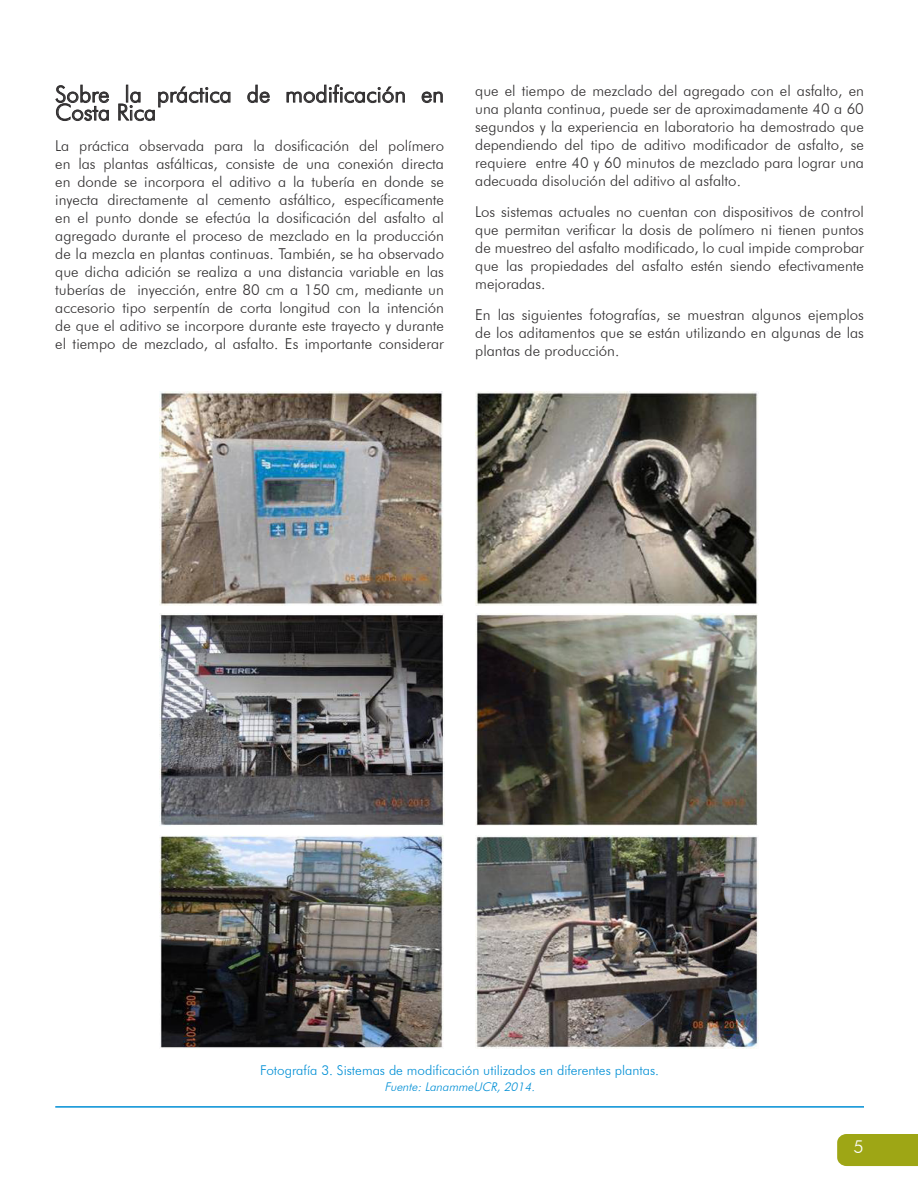
<style>
.page{position:relative;width:918px;height:1188px;background:#fff}
.page>*{position:absolute;margin:0;border:0;box-sizing:border-box;transform-origin:0 0}
.cuerpo{font:300 22.5px/18px "Futura BT";color:#312f30}
.t1{font:300 18px "Futura BT";color:#fff}
.cuerpo-2{font:300 15px/18px "Futura BT";color:#312f30;text-align:justify}
.titulo_figura{font:300 13.5px "Futura BT";color:#008fd5}
.titulo_figura-2{font:italic 300 12px "Futura BT";color:#008fd5}
</style>
<div class="page">
<div style="left:837px;top:1134px;width:81px;height:32px;background:#9ea615"></div>
<hr style="left:55px;top:1106px;width:809px;height:2px;background:#008fd5">
<svg style="left:247px;top:84px;width:23px;height:19px"></svg>
<svg style="left:286px;top:84px;width:119px;height:19px"></svg>
<svg style="left:421px;top:91px;width:22px;height:12px"></svg>
<svg style="left:55px;top:84px;width:55px;height:37px"></svg>
<svg style="left:118px;top:85px;width:113px;height:36px"></svg>
<img style="left:160px;top:392px;width:283px;height:213px">
<img style="left:475px;top:392px;width:283px;height:213px">
<img style="left:160px;top:613px;width:284px;height:213px">
<img style="left:475px;top:613px;width:283px;height:213px">
<img style="left:160px;top:836px;width:283px;height:212px">
<img style="left:475px;top:836px;width:284px;height:213px">
<p class="cuerpo" style="left:55px;top:85px;width:390px">Sobre la práctica de modificación en<br>Costa Rica</p>
<p class="cuerpo-2" style="left:55px;top:136px;width:390px">La práctica observada para la dosificación del polímero en las plantas asfálticas, consiste de una conexión directa en donde se incorpora el aditivo a la tubería en donde se inyecta directamente al cemento asfáltico, específicamente en el punto donde se efectúa la dosificación del asfalto al agregado durante el proceso de mezclado en la producción de la mezcla en plantas continuas. También, se ha observado que dicha adición se realiza a una distancia variable en las tuberías de inyección, entre 80 cm a 150 cm, mediante un accesorio tipo serpentín de corta longitud con la intención de que el aditivo se incorpore durante este trayecto y durante el tiempo de mezclado, al asfalto. Es importante considerar</p>
<p class="cuerpo-2" style="left:475px;top:82px;width:390px">que el tiempo de mezclado del agregado con el asfalto, en una planta continua, puede ser de aproximadamente 40 a 60 segundos y la experiencia en laboratorio ha demostrado que dependiendo del tipo de aditivo modificador de asfalto, se requiere entre 40 y 60 minutos de mezclado para lograr una adecuada disolución del aditivo al asfalto.</p>
<p class="cuerpo-2" style="left:475px;top:203px;width:390px">Los sistemas actuales no cuentan con dispositivos de control que permitan verificar la dosis de polímero ni tienen puntos de muestreo del asfalto modificado, lo cual impide comprobar que las propiedades del asfalto estén siendo efectivamente mejoradas.</p>
<p class="cuerpo-2" style="left:475px;top:305px;width:390px">En las siguientes fotografías, se muestran algunos ejemplos de los aditamentos que se están utilizando en algunas de las plantas de producción.</p>
<p class="titulo_figura" style="left:260px;top:1062px;width:401px">Fotografía 3. Sistemas de modificación utilizados en diferentes plantas.</p>
<p class="titulo_figura-2" style="left:384px;top:1080px;width:155px">Fuente:LanammeUCR,2014.</p>
<p class="t1" style="left:854px;top:1135px;width:12px">5</p>
</div>
